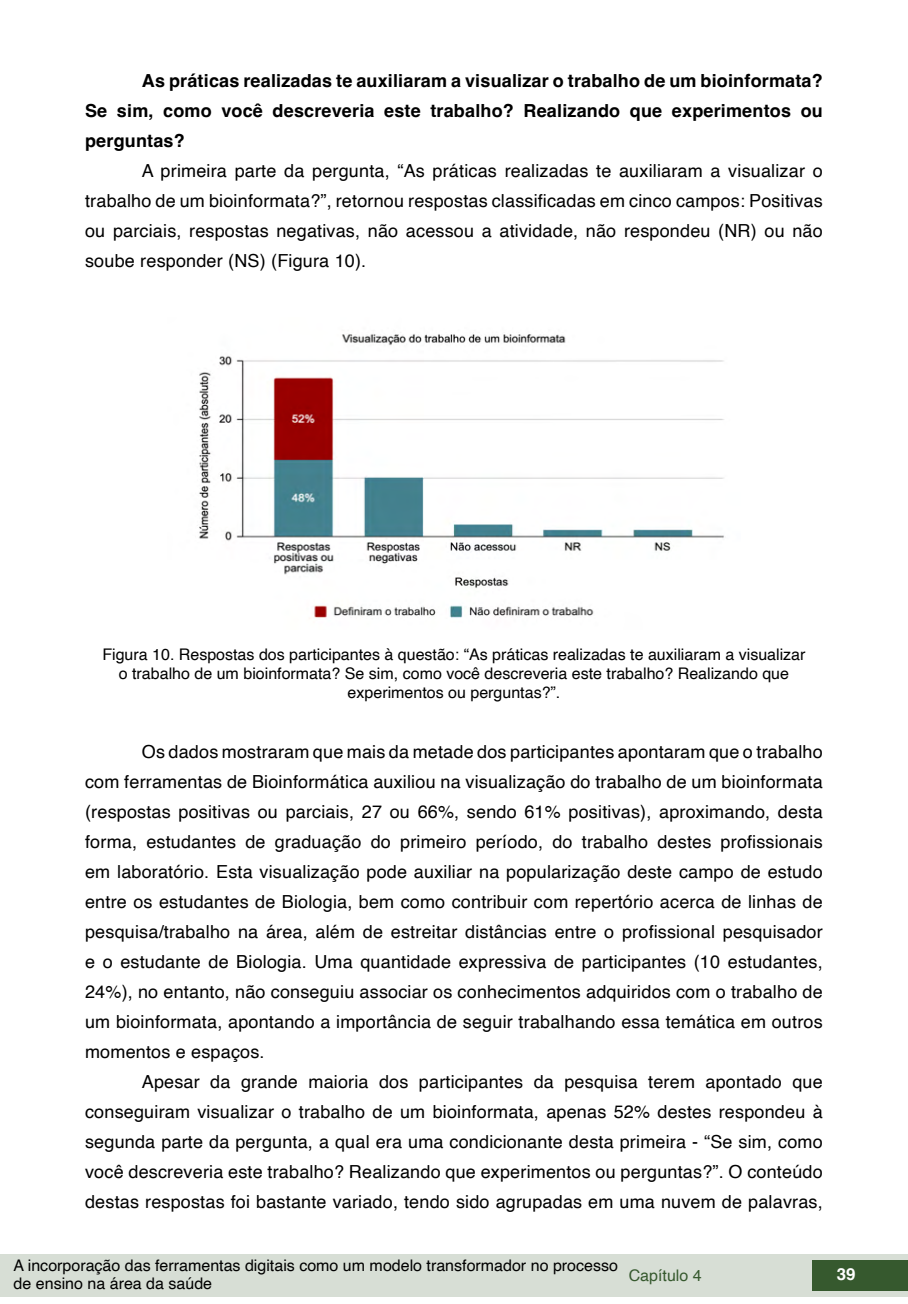
<style>
.page{position:relative;width:908px;height:1304px;background:#fff}
.page>*{position:absolute;margin:0;border:0;box-sizing:border-box;transform-origin:0 0}
.t1{font:18px/30px "Helvetica";letter-spacing:.01em;color:#000;text-align:justify}
.t2{font:700 18px/30px "Helvetica";letter-spacing:.01em;color:#000;text-align:justify}
.t3{font:700 16.8px "Helvetica";color:#fff}
.t4{font:16px/19.2px "Helvetica";color:#000}
.t5{font:16px "Helvetica";color:#36592e}
</style>
<div class="page">
<div style="left:0;top:1254px;width:906px;height:43px;background:#d7ded5"></div>
<div style="left:812px;top:1261px;width:95px;height:30px;background:#36592e"></div>
<img style="left:199px;top:334px;width:525px;height:284px">
<p class="t2" style="left:85px;top:68px;width:739px;text-indent:57px">As práticas realizadas te auxiliaram a visualizar o trabalho de um bioinformata?<br>Se sim, como você descreveria este trabalho? Realizando que experimentos ou perguntas?</p>
<p class="t1" style="left:85px;top:156px;width:738px;text-indent:57px">A primeira parte da pergunta, “As práticas realizadas te auxiliaram a visualizar o trabalho de um bioinformata?”, retornou respostas classificadas em cinco campos: Positivas ou parciais, respostas negativas, não acessou a atividade, não respondeu (NR) ou não soube responder (NS) (Figura 10).</p>
<p class="t4" style="left:102px;top:645px;width:704px;text-align:center">Figura 10. Respostas dos participantes à questão: “As práticas realizadas te auxiliaram a visualizar o trabalho de um bioinformata? Se sim, como você descreveria este trabalho? Realizando que experimentos ou perguntas?”.</p>
<p class="t1" style="left:85px;top:738px;width:738px;text-indent:57px">Os dados mostraram que mais da metade dos participantes apontaram que o trabalho com ferramentas de Bioinformática auxiliou na visualização do trabalho de um bioinformata (respostas positivas ou parciais, 27 ou 66%, sendo 61% positivas), aproximando, desta forma, estudantes de graduação do primeiro período, do trabalho destes profissionais em laboratório. Esta visualização pode auxiliar na popularização deste campo de estudo entre os estudantes de Biologia, bem como contribuir com repertório acerca de linhas de pesquisa/trabalho na área, além de estreitar distâncias entre o profissional pesquisador e o estudante de Biologia. Uma quantidade expressiva de participantes (10 estudantes, 24%), no entanto, não conseguiu associar os conhecimentos adquiridos com o trabalho de um bioinformata, apontando a importância de seguir trabalhando essa temática em outros momentos e espaços.</p>
<p class="t1" style="left:85px;top:1068px;width:738px;text-indent:57px">Apesar da grande maioria dos participantes da pesquisa terem apontado que conseguiram visualizar o trabalho de um bioinformata, apenas 52% destes respondeu à segunda parte da pergunta, a qual era uma condicionante desta primeira - “Se sim, como você descreveria este trabalho? Realizando que experimentos ou perguntas?”. O conteúdo destas respostas foi bastante variado, tendo sido agrupadas em uma nuvem de palavras,</p>
<p class="t4" style="left:14px;top:1257px;width:605px;line-height:18.2px">A incorporação das ferramentas digitais como um modelo transformador no processo de ensino na área da saúde</p>
<p class="t5" style="left:628px;top:1263px;width:74px">Capítulo 4</p>
<p class="t3" style="left:836px;top:1264px;width:20px">39</p>
</div>
